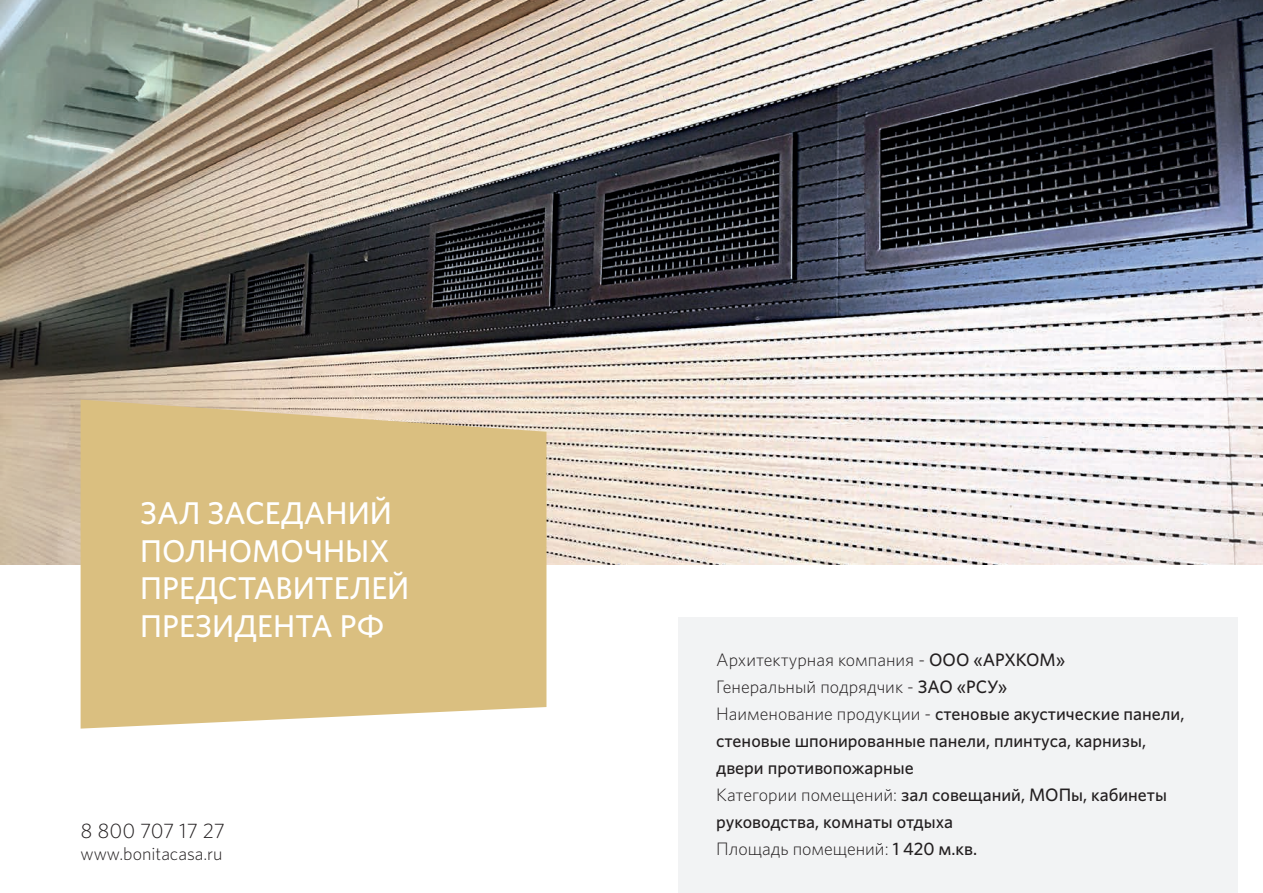
<style>
.page{position:relative;width:1263px;height:893px;background:#fff}
.page>*{position:absolute;margin:0;border:0;box-sizing:border-box;transform-origin:0 0}
.t1{font:500 31.5px/37.8px "Whitney";color:#fff}
.t2{font:300 21px "Whitney";letter-spacing:-.005em;color:#231f20}
.t3{font:500 18px/27px "Whitney";color:#231f20}
.t4{font:300 18px "Whitney";color:#231f20}
.s1{font-weight:300}
</style>
<div class="page">
<div style="left:677px;top:618px;width:560px;height:275px;background:#f2f3f4"></div>
<img style="left:0;top:0;width:1263px;height:564px">
<svg style="left:81px;top:400px;width:465px;height:329px;background:#dbc287"></svg>
<h1 class="t1" style="left:140px;top:493px;width:271px">ЗАЛ ЗАСЕДАНИЙ<br>ПОЛНОМОЧНЫХ<br>ПРЕДСТАВИТЕЛЕЙ<br>ПРЕЗИДЕНТА РФ</h1>
<p class="t2" style="left:81px;top:817px;width:146px">8 800 707 17 27</p>
<p class="t4" style="left:81px;top:841px;width:144px">www.bonitacasa.ru</p>
<p class="t3" style="left:716px;top:646px;width:470px"><span class="s1">Архитектурная компания -</span> ООО «АРХКОМ»<br><span class="s1">Генеральный подрядчик -</span> ЗАО «РСУ»<br><span class="s1">Наименование продукции -</span> стеновые акустические панели, стеновые шпонированные панели, плинтуса, карнизы, двери противопожарные<br><span class="s1">Категории помещений:</span> зал совещаний, МОПы, кабинеты руководства, комнаты отдыха<br><span class="s1">Площадь помещений:</span> 1 420 м.кв.</p>
</div>
